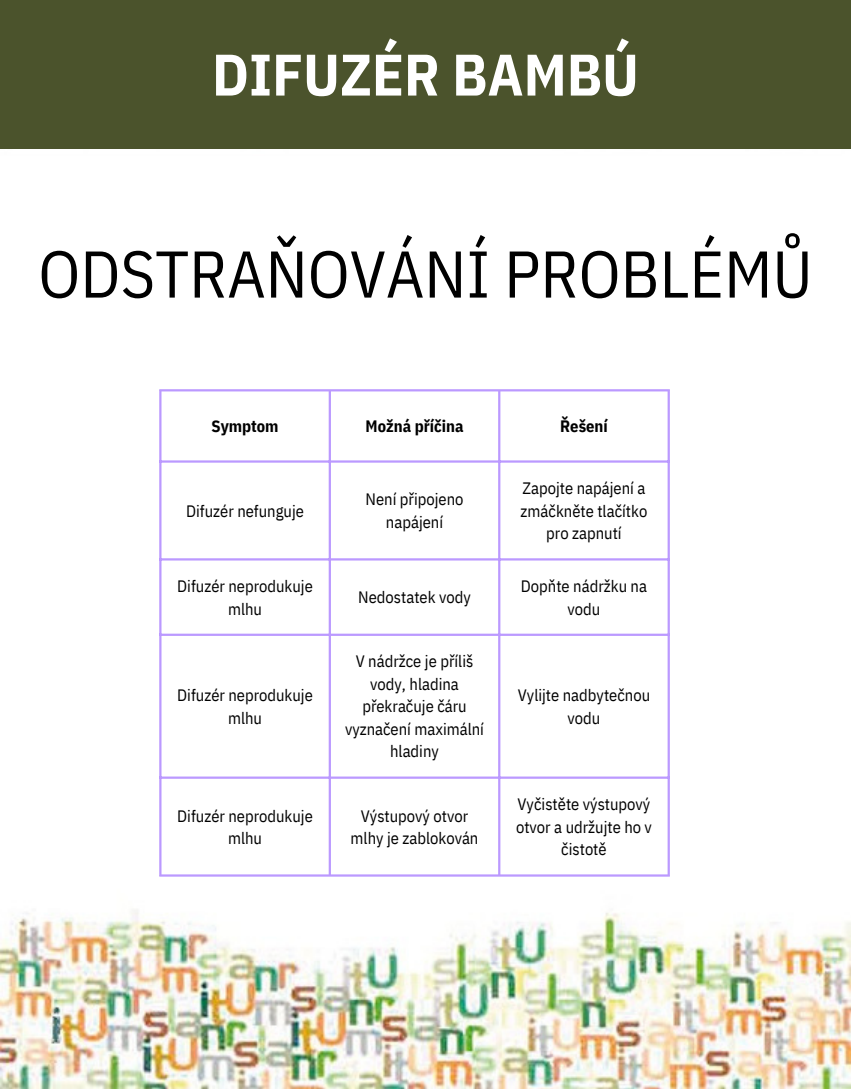
<style>
.page{position:relative;width:851px;height:1089px;background:#fff}
.page>*{position:absolute;margin:0;border:0;box-sizing:border-box;transform-origin:0 0}
.t1{font:66px "IBM Plex Sans Cond";color:#000}
.t2{font:700 58.5px "IBM Plex Sans Cond";color:#fff}
.t3{font:16.5px/22.5px "IBM Plex Sans Cond";color:#000;text-align:center}
.t4{font:700 16.5px "IBM Plex Sans Cond";color:#000}
</style>
<div class="page">
<img style="left:0;top:148px;width:850px;height:941px">
<div style="left:0;top:389px;width:850px;height:463px;background:#fff"></div>
<div style="left:0;top:0;width:850px;height:148px;background:#4b532c"></div>
<div style="left:0;top:156px;width:850px;height:233px;background:#fff"></div>
<hr style="left:159px;top:391px;width:2px;height:483px;background:#b9f">
<hr style="left:329px;top:391px;width:2px;height:483px;background:#b9f">
<hr style="left:498px;top:391px;width:2px;height:483px;background:#b9f">
<hr style="left:667px;top:391px;width:2px;height:483px;background:#b9f">
<hr style="left:159px;top:389px;width:510px;height:2px;background:#b9f">
<hr style="left:159px;top:460px;width:510px;height:3px;background:#b9f">
<hr style="left:159px;top:558px;width:510px;height:3px;background:#b9f">
<hr style="left:159px;top:634px;width:510px;height:2px;background:#b9f">
<hr style="left:159px;top:777px;width:510px;height:2px;background:#b9f">
<hr style="left:159px;top:874px;width:510px;height:3px;background:#b9f">
<p class="t2" style="left:212px;top:36px;width:428px">DIFUZÉR BAMBÚ</p>
<p class="t1" style="left:38px;top:230px;width:776px">ODSTRAŇOVÁNÍ PROBLÉMŮ</p>
<p class="t4" style="left:211px;top:415px;width:69px">Symptom</p>
<p class="t4" style="left:365px;top:415px;width:100px">Možná příčina</p>
<p class="t4" style="left:560px;top:415px;width:49px">Řešení</p>
<p class="t3" style="left:186px;top:499px;width:119px">Difuzér nefunguje</p>
<p class="t3" style="left:365px;top:488px;width:99px">Není připojeno napájení</p>
<p class="t3" style="left:520px;top:477px;width:128px">Zapojte napájení a zmáčkněte tlačítko pro zapnutí</p>
<p class="t3" style="left:177px;top:575px;width:137px">Difuzér neprodukuje mlhu</p>
<p class="t3" style="left:358px;top:586px;width:114px">Nedostatek vody</p>
<p class="t3" style="left:521px;top:575px;width:128px">Dopňte nádržku na vodu</p>
<p class="t3" style="left:177px;top:684px;width:137px">Difuzér neprodukuje mlhu</p>
<p class="t3" style="left:345px;top:650px;width:140px">V nádržce je příliš vody, hladina překračuje čáru vyznačení maximální hladiny</p>
<p class="t3" style="left:518px;top:684px;width:134px">Vylijte nadbytečnou vodu</p>
<p class="t3" style="left:177px;top:804px;width:137px">Difuzér neprodukuje mlhu</p>
<p class="t3" style="left:350px;top:804px;width:129px">Výstupový otvor mlhy je zablokován</p>
<p class="t3" style="left:516px;top:793px;width:137px">Vyčistěte výstupový otvor a udržujte ho v čistotě</p>
</div>
